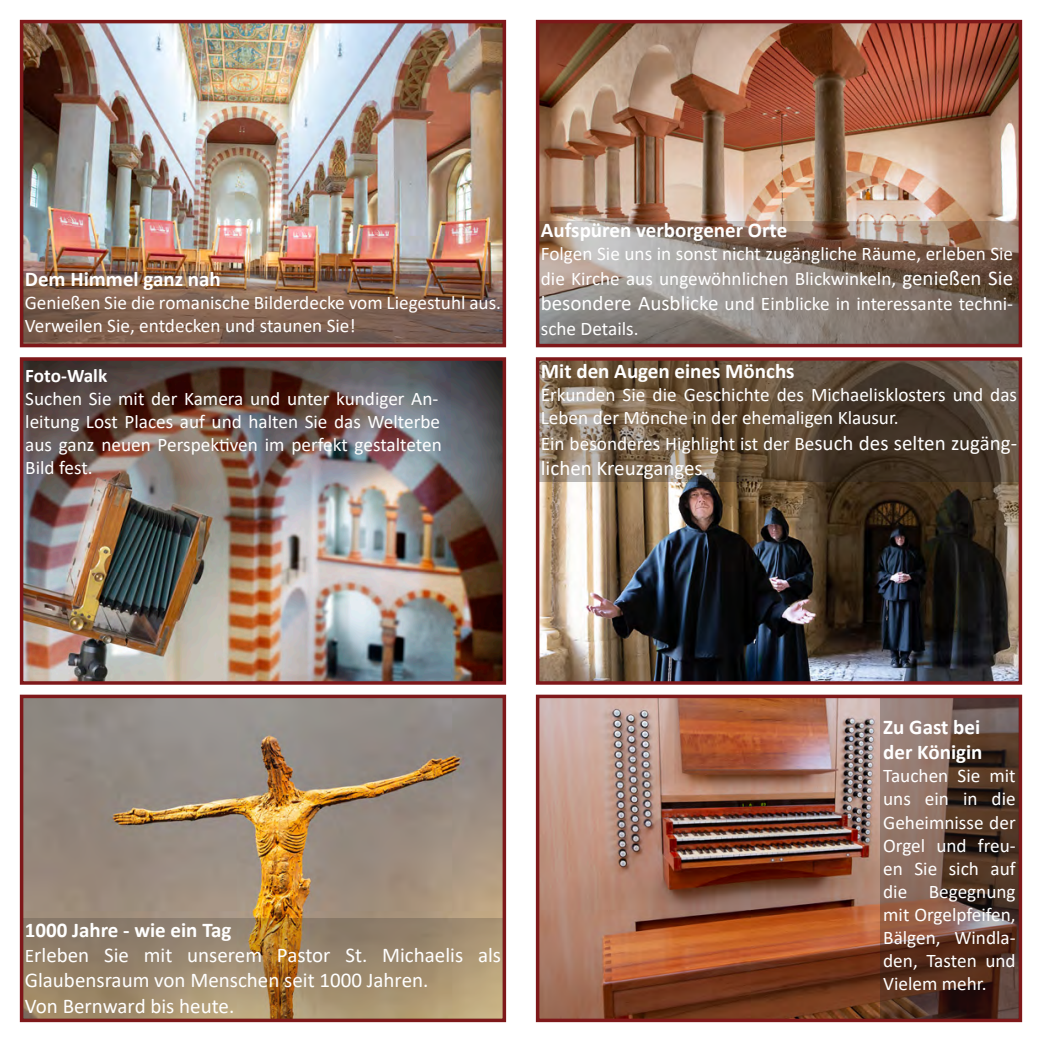
<style>
.page{position:relative;width:1042px;height:1042px;background:#fff}
.page>*{position:absolute;margin:0;border:0;box-sizing:border-box;transform-origin:0 0}
.t1{font:21px/25.2px "Calibri";color:#fff}
.t2{font:700 21px/25.2px "Calibri";color:#fff}
.t3{font:19.25px/23.1px "Calibri";color:#fff}
.t4{font:700 19.25px "Calibri";letter-spacing:-.005em;color:#fff}
.s1{font-size:21px}
.s2{font-size:19.25px}
</style>
<div class="page">
<img style="left:541px;top:25px;width:476px;height:196px">
<div style="left:536px;top:20px;width:486px;height:327px;border:4px solid #7e181a"></div>
<svg style="left:539px;top:221px;width:479px;height:123px;background:#8b7d73"></svg>
<img style="left:541px;top:481px;width:476px;height:199px">
<div style="left:536px;top:357px;width:486px;height:328px;border:4px solid #7e181a"></div>
<svg style="left:539px;top:361px;width:479px;height:120px;background:#62503d"></svg>
<img style="left:541px;top:699px;width:339px;height:318px">
<div style="left:536px;top:694px;width:486px;height:328px;border:4px solid #7e181a"></div>
<img style="left:25px;top:25px;width:476px;height:246px">
<div style="left:20px;top:20px;width:486px;height:327px;border:4px solid #7e181a"></div>
<img style="left:25px;top:362px;width:476px;height:318px">
<div style="left:20px;top:357px;width:486px;height:328px;border:4px solid #7e181a"></div>
<svg style="left:880px;top:698px;width:138px;height:320px;background:#674a3d"></svg>
<img style="left:25px;top:699px;width:476px;height:219px">
<div style="left:20px;top:694px;width:486px;height:328px;border:4px solid #7e181a"></div>
<svg style="left:23px;top:918px;width:480px;height:100px;background:#9e8768"></svg>
<img style="left:25px;top:366px;width:419px;height:115px">
<svg style="left:23px;top:271px;width:480px;height:71px;background:#7f5f4e"></svg>
<p class="t2" style="left:25px;top:266px;width:197px">Dem Himmel ganz nah</p>
<p class="t3" style="left:25px;top:291px;width:478px">Genießen Sie die romanische Bilderdecke vom Liegestuhl aus.<br>Verweilen Sie, entdecken und staunen Sie!</p>
<p class="t4" style="left:25px;top:362px;width:83px">Foto-Walk</p>
<p class="t3" style="left:25px;top:386px;width:418px">Suchen Sie mit der Kamera und unter kundiger An&shy;leitung Lost Places auf und halten Sie das Welterbe aus ganz neuen Perspektiven im perfekt gestalteten Bild fest.</p>
<p class="t2" style="left:541px;top:217px;width:248px">Aufspüren verborgener Orte</p>
<p class="t3" style="left:541px;top:240px;width:474px;line-height:25.2px;text-align:justify">Folgen Sie uns in sonst nicht zugängliche Räume, erleben Sie die Kirche aus ungewöhnlichen Blickwinkeln, <span class="s1">genießen Sie besondere Ausblicke</span> und Einblicke in interessante techni&shy;sche Details.</p>
<p class="t2" style="left:541px;top:358px;width:255px">Mit den Augen eines Mönchs</p>
<p class="t3" style="left:541px;top:383px;width:478px">Erkunden Sie die Geschichte des Michaelisklosters und das<br>Leben der Mönche in der ehemaligen Klausur.</p>
<p class="t3" style="left:541px;top:431px;width:478px">Ein besonderes Highlight ist der Be<span class="s1">such des selten zugäng-</span></p>
<p class="t1" style="left:541px;top:455px;width:169px">lichen Kreuzganges.</p>
<p class="t2" style="left:25px;top:917px;width:208px">1000 Jahre - wie ein Tag</p>
<p class="t1" style="left:25px;top:942px;width:478px"><span class="s2">E</span>rleben Sie mit unserem Pastor St. Michaelis als<br>Glaubensraum von Menschen seit 1000 Jahren.</p>
<p class="t1" style="left:25px;top:992px;width:211px">Von Bernward bis heute.</p>
<p class="t2" style="left:883px;top:714px;width:101px">Zu Gast bei der Königin</p>
<p class="t3" style="left:883px;top:764px;width:134px;text-align:justify">Tauchen Sie mit uns ein in die Geheimnisse der Orgel und freu&shy;en Sie sich auf die Begegnung mit Orgelpfeifen, Bälgen, Windla&shy;den, Tasten und Vielem mehr.</p>
</div>
